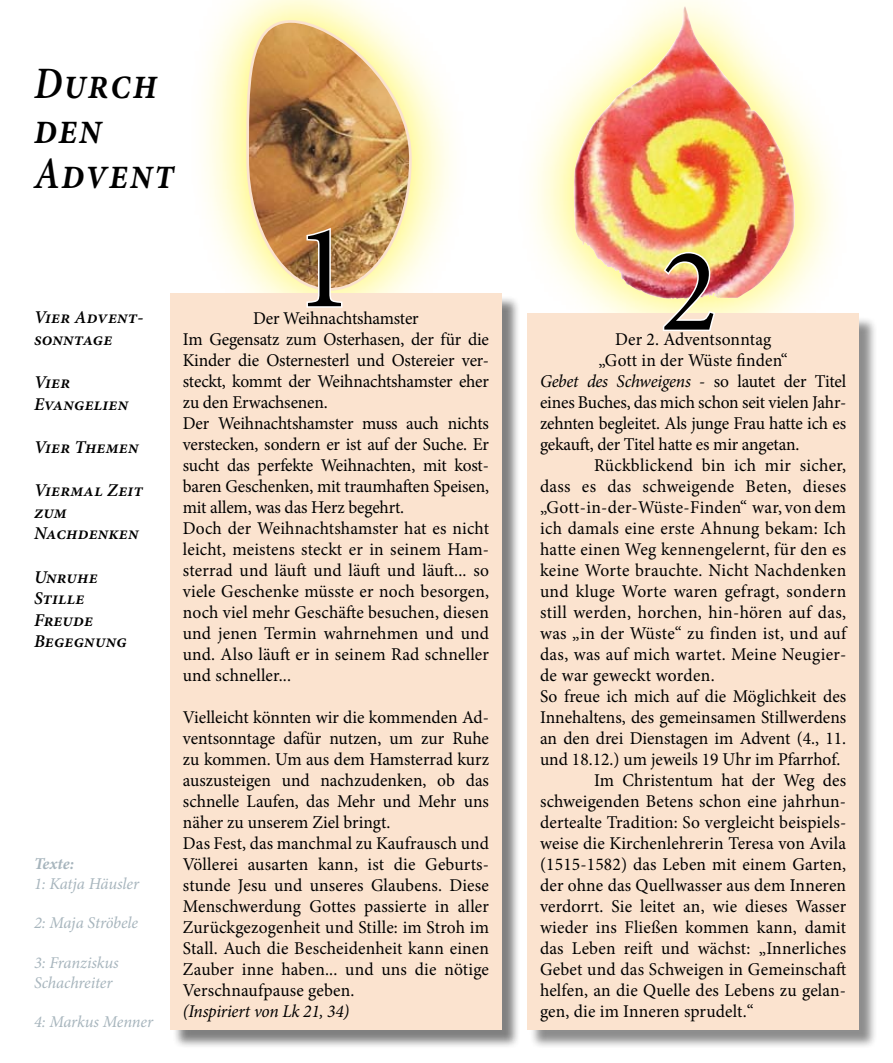
<style>
.page{position:relative;width:893px;height:1063px;background:#fff}
.page>*{position:absolute;margin:0;border:0;box-sizing:border-box;transform-origin:0 0}
.t1{font:120px "Minion Pro";color:#000}
.t2{font:italic 600 45px/45px "Minion Pro";letter-spacing:.04em;color:#000;scale:.86 1}
.t3{font:18px/21px "Minion Pro";letter-spacing:.005em;color:#000}
.t4{font:italic 600 18px/21.6px "Minion Pro";letter-spacing:.01em;color:#000}
.t5{font:18px "Minion Pro";letter-spacing:-.015em;color:#000}
.t6{font:italic 18px "Minion Pro";letter-spacing:-.015em;color:#000}
.t7{font:italic 16.5px/19.8px "Minion Pro";letter-spacing:-.01em;color:#a7b5bd}
.t8{font:italic 700 16.5px "Minion Pro";color:#a7b5bd}
.s1{font-style:normal}
</style>
<div class="page">
<div style="left:173px;top:0;width:302px;height:365px;background:#fff200;opacity:.75"></div>
<svg style="left:245px;top:19px;width:168px;height:273px;background:#cca46e"></svg>
<div style="left:510px;top:0;width:359px;height:372px;background:#fff200;opacity:.75"></div>
<img style="left:573px;top:6px;width:223px;height:293px">
<div style="left:172px;top:296px;width:372px;height:759px;background:#000;opacity:.5"></div>
<div style="left:170px;top:293px;width:332px;height:737px;background:#fbe3cf"></div>
<div style="left:529px;top:316px;width:364px;height:739px;background:#000;opacity:.45"></div>
<div style="left:527px;top:314px;width:332px;height:716px;background:#fbe3cf"></div>
<svg style="left:305px;top:226px;width:39px;height:82px"></svg>
<img style="left:661px;top:250px;width:56px;height:81px">
<h2 class="t2" style="left:34px;top:60px;width:165px">Durch den<br>Advent</h2>
<h1 class="t1" style="left:295px;top:188px;width:59px">1</h1>
<p class="t4" style="left:34px;top:307px;width:111px">Vier Advent&shy;sonntage</p>
<p class="t4" style="left:34px;top:372px;width:96px">Vier<br>Evangelien</p>
<p class="t4" style="left:34px;top:436px;width:106px">Vier Themen</p>
<p class="t4" style="left:34px;top:480px;width:111px">Viermal Zeit zum<br>Nachdenken</p>
<p class="t4" style="left:34px;top:566px;width:94px">Unruhe<br>Stille<br>Freude<br>Begegnung</p>
<p class="t8" style="left:34px;top:852px;width:41px">Texte:</p>
<p class="t7" style="left:34px;top:873px;width:107px">1: Katja Häusler</p>
<p class="t7" style="left:34px;top:913px;width:106px">2: Maja Ströbele</p>
<p class="t7" style="left:34px;top:953px;width:86px">3: Franziskus<br>Schachreiter</p>
<p class="t7" style="left:34px;top:1012px;width:121px">4: Markus Menner</p>
<p class="t3" style="left:183px;top:308px;width:308px;text-indent:70px">Der Weihnachtshamster<br>Im Gegensatz zum Osterhasen, der für die Kinder die Osternesterl und Ostereier ver&shy;steckt, kommt der Weihnachtshamster eher zu den Erwachsenen.<br>Der Weihnachtshamster muss auch nichts verstecken, sondern er ist auf der Suche. Er sucht das perfekte Weihnachten, mit kost&shy;baren Geschenken, mit traumhaften Speisen, mit allem, was das Herz begehrt.<br>Doch der Weihnachtshamster hat es nicht leicht, meistens steckt er in seinem Ham&shy;sterrad und läuft und läuft und läuft... so viele Geschenke müsste er noch besorgen, noch viel mehr Geschäfte besuchen, diesen und jenen Termin wahrnehmen und und und. Also läuft er in seinem Rad schneller und schneller...</p>
<p class="t3" style="left:183px;top:707px;width:308px">Vielleicht könnten wir die kommenden Ad&shy;ventsonntage dafür nutzen, um zur Ruhe zu kommen. Um aus dem Hamsterrad kurz auszusteigen und nachzudenken, ob das schnelle Laufen, das Mehr und Mehr uns näher zu unserem Ziel bringt.<br>Das Fest, das manchmal zu Kaufrausch und Völlerei ausarten kann, ist die Geburts&shy;stunde Jesu und unseres Glaubens. Diese Menschwerdung Gottes passierte in aller Zurückgezogenheit und Stille: im Stroh im Stall. Auch die Bescheidenheit kann einen Zauber inne haben... und uns die nötige Verschnaufpause geben.</p>
<p class="t6" style="left:183px;top:999px;width:168px">(Inspiriert von Lk 21, 34)</p>
<h1 class="t1" style="left:661px;top:211px;width:59px">2</h1>
<p class="t3" style="left:615px;top:329px;width:158px">Der 2. Adventsonntag</p>
<p class="t3" style="left:598px;top:350px;width:191px">„Gott in der Wüste finden“</p>
<p class="t6" style="left:540px;top:369px;width:308px">Gebet des Schweigens <span class="s1">- so lautet der Titel</span></p>
<p class="t3" style="left:540px;top:392px;width:308px">eines Buches, das mich schon seit vielen Jahr-</p>
<p class="t5" style="left:540px;top:412px;width:308px">zehnten begleitet. Als junge Frau hatte ich es</p>
<p class="t5" style="left:540px;top:433px;width:261px">gekauft, der Titel hatte es mir angetan.</p>
<p class="t3" style="left:594px;top:455px;width:254px">Rückblickend bin ich mir sicher,</p>
<p class="t3" style="left:540px;top:476px;width:308px">dass es das schweigende Beten, dieses</p>
<p class="t3" style="left:540px;top:497px;width:308px">„Gott-in-der-Wüste-Finden“ war, von dem</p>
<p class="t3" style="left:540px;top:518px;width:308px">ich damals eine erste Ahnung bekam: Ich</p>
<p class="t3" style="left:540px;top:539px;width:308px">hatte einen Weg kennengelernt, für den es</p>
<p class="t3" style="left:540px;top:560px;width:308px">keine Worte brauchte. Nicht Nachdenken</p>
<p class="t3" style="left:540px;top:581px;width:308px">und kluge Worte waren gefragt, sondern</p>
<p class="t3" style="left:540px;top:602px;width:308px">still werden, horchen, hin-hören auf das,</p>
<p class="t3" style="left:540px;top:623px;width:308px">was „in der Wüste“ zu finden ist, und auf</p>
<p class="t3" style="left:540px;top:644px;width:308px">das, was auf mich wartet. Meine Neugier-</p>
<p class="t3" style="left:540px;top:665px;width:176px">de war geweckt worden.</p>
<p class="t3" style="left:540px;top:686px;width:308px">So freue ich mich auf die Möglichkeit des</p>
<p class="t3" style="left:540px;top:707px;width:308px">Innehaltens, des gemeinsamen Stillwerdens</p>
<p class="t3" style="left:540px;top:728px;width:308px">an den drei Dienstagen im Advent (4., 11.</p>
<p class="t3" style="left:540px;top:749px;width:302px">und 18.12.) um jeweils 19 Uhr im Pfarrhof.</p>
<p class="t3" style="left:594px;top:770px;width:254px">Im Christentum hat der Weg des</p>
<p class="t3" style="left:540px;top:791px;width:308px">schweigenden Betens schon eine jahrhun-</p>
<p class="t3" style="left:540px;top:812px;width:308px">dertealte Tradition: So vergleicht beispiels-</p>
<p class="t3" style="left:540px;top:833px;width:308px">weise die Kirchenlehrerin Teresa von Avila</p>
<p class="t3" style="left:540px;top:854px;width:308px">(1515-1582) das Leben mit einem Garten,</p>
<p class="t3" style="left:540px;top:875px;width:308px">der ohne das Quellwasser aus dem Inneren</p>
<p class="t3" style="left:540px;top:896px;width:308px">verdorrt. Sie leitet an, wie dieses Wasser</p>
<p class="t3" style="left:540px;top:917px;width:308px">wieder ins Fließen kommen kann, damit</p>
<p class="t3" style="left:540px;top:938px;width:308px">das Leben reift und wächst: „Innerliches</p>
<p class="t3" style="left:540px;top:959px;width:308px">Gebet und das Schweigen in Gemeinschaft</p>
<p class="t3" style="left:540px;top:980px;width:308px">helfen, an die Quelle des Lebens zu gelan-</p>
<p class="t3" style="left:540px;top:1001px;width:215px">gen, die im Inneren sprudelt.“</p>
</div>
